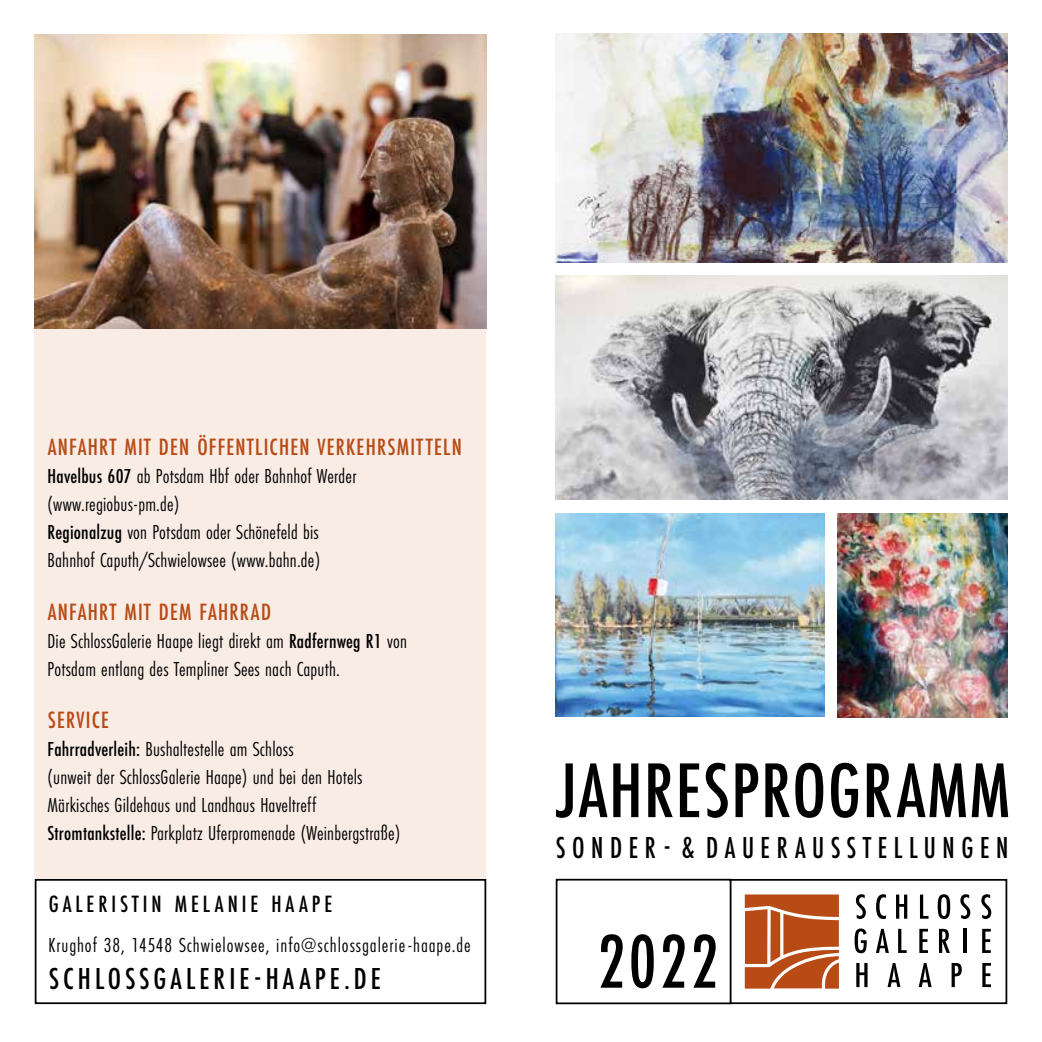
<style>
.page{position:relative;width:1042px;height:1042px;background:#fff}
.page>*{position:absolute;margin:0;border:0;box-sizing:border-box;transform-origin:0 0}
.t1{font:500 80.5px "Futura PT Cond";letter-spacing:.02em;color:#000}
.t2{font:500 condensed 70px "Futura";color:#000;scale:.94 1}
.t3{font:500 31.5px "Futura PT Cond";letter-spacing:.21em;color:#000;scale:.94 1}
.t4{font:500 31.5px "Futura PT Cond";letter-spacing:.13em;color:#000}
.t5{font:500 24.5px "Futura PT Cond";letter-spacing:.05em;color:#b84a16}
.t6{font:500 24.5px "Futura PT Cond";letter-spacing:.16em;color:#000}
.t7{font:21px/28px "Futura PT Cond";letter-spacing:.01em;color:#000}
.t8{font:21px "Futura PT Cond";letter-spacing:.045em;color:#000}
.s1{font-weight:500}
</style>
<div class="page">
<div style="left:35px;top:879px;width:451px;height:125px;border:2px solid #000"></div>
<div style="left:35px;top:35px;width:451px;height:844px;background:#f8ece4"></div>
<div style="left:729px;top:879px;width:278px;height:125px;border:2px solid #000"></div>
<svg style="left:856px;top:894px;width:10px;height:25px"></svg>
<svg style="left:876px;top:894px;width:10px;height:25px"></svg>
<svg style="left:896px;top:894px;width:11px;height:24px"></svg>
<svg style="left:920px;top:894px;width:8px;height:24px"></svg>
<svg style="left:937px;top:894px;width:13px;height:25px"></svg>
<svg style="left:960px;top:894px;width:10px;height:25px"></svg>
<svg style="left:981px;top:894px;width:10px;height:25px"></svg>
<svg style="left:854px;top:928px;width:13px;height:25px"></svg>
<svg style="left:876px;top:929px;width:13px;height:24px"></svg>
<svg style="left:898px;top:929px;width:8px;height:24px"></svg>
<svg style="left:919px;top:929px;width:9px;height:24px"></svg>
<svg style="left:939px;top:929px;width:11px;height:24px"></svg>
<hr style="left:963px;top:929px;width:4px;height:24px;background:#000">
<svg style="left:982px;top:929px;width:9px;height:24px"></svg>
<svg style="left:856px;top:963px;width:11px;height:24px"></svg>
<svg style="left:887px;top:963px;width:13px;height:24px"></svg>
<svg style="left:918px;top:963px;width:13px;height:24px"></svg>
<svg style="left:951px;top:963px;width:11px;height:24px"></svg>
<svg style="left:982px;top:963px;width:9px;height:24px"></svg>
<div style="left:741px;top:891px;width:101px;height:101px;background:#b84a16;border:3px solid #fff"></div>
<svg style="left:741px;top:904px;width:101px;height:88px"></svg>
<div style="left:556px;top:879px;width:175px;height:125px;border:2px solid #000"></div>
<img style="left:556px;top:276px;width:451px;height:224px">
<img style="left:35px;top:35px;width:451px;height:294px">
<img style="left:556px;top:34px;width:451px;height:228px">
<img style="left:556px;top:514px;width:268px;height:202px">
<img style="left:838px;top:514px;width:169px;height:203px">
<p class="t5" style="left:48px;top:433px;width:415px">ANFAHRT MIT DEN ÖFFENTLICHEN VERKEHRSMITTELN</p>
<p class="t7" style="left:48px;top:462px;width:310px"><span class="s1">Havelbus 607</span> ab Potsdam Hbf oder Bahnhof Werder (www.regiobus-pm.de)<br><span class="s1">Regionalzug</span> von Potsdam oder Schönefeld bis Bahnhof Caputh/Schwielowsee (www.bahn.de)</p>
<p class="t5" style="left:48px;top:597px;width:225px">ANFAHRT MIT DEM FAHRRAD</p>
<p class="t7" style="left:48px;top:627px;width:361px">Die SchlossGalerie Haape liegt direkt am <span class="s1">Radfernweg R1</span> von<br>Potsdam entlang des Templiner Sees nach Caputh.</p>
<p class="t5" style="left:48px;top:706px;width:63px">SERVICE</p>
<p class="t7" style="left:48px;top:735px;width:354px"><span class="s1">Fahrradverleih:</span> Bushaltestelle am Schloss<br>(unweit der SchlossGalerie Haape) und bei den Hotels Märkisches Gildehaus und Landhaus Haveltreff <span class="s1">Stromtankstelle:</span> Parkplatz Uferpromenade (Weinbergstraße)</p>
<p class="t6" style="left:49px;top:889px;width:285px">GALERISTIN MELANIE HAAPE</p>
<p class="t8" style="left:49px;top:933px;width:424px">Krughof 38, 14548 Schwielowsee, info@schlossgalerie-haape.de</p>
<h3 class="t4" style="left:49px;top:960px;width:334px">SCHLOSSGALERIE-HAAPE.DE</h3>
<h1 class="t1" style="left:556px;top:743px;width:455px">JAHRESPROGRAMM</h1>
<h3 class="t3" style="left:556px;top:828px;width:483px">SONDER- &amp; DAUERAUSSTELLUNGEN</h3>
<h2 class="t2" style="left:598px;top:917px;width:129px">2022</h2>
</div>
